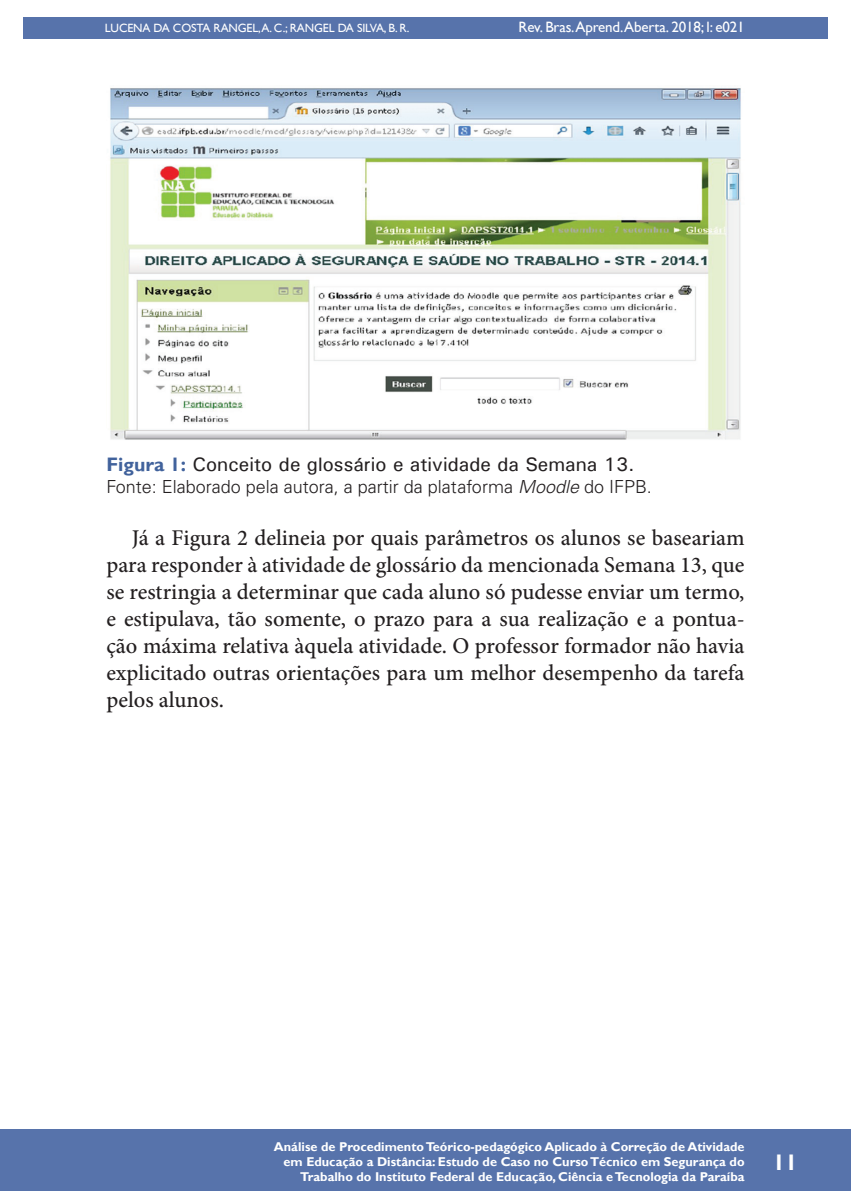
<style>
.page{position:relative;width:851px;height:1191px;background:#fff}
.page>*{position:absolute;margin:0;border:0;box-sizing:border-box;transform-origin:0 0}
.t1{font:500 22.5px/27px "Minion Pro";color:#231f20;text-align:justify}
.t2{font:700 22.5px "Gill Sans";color:#fff}
.t3{font:500 19.5px "Univers";color:#231f20}
.t4{font:300 18px "Univers";color:#231f20}
.t5{font:15px "Gill Sans";letter-spacing:-.01em;color:#fff}
.t6{font:700 12.75px/15.3px "Gill Sans";color:#fff;text-align:right}
.t7{font:12px "Gill Sans";letter-spacing:-.01em;color:#fff}
.s1{font-family:"Gill Sans";font-weight:700;color:#41629c}
.s2{font-style:italic}
</style>
<div class="page">
<div style="left:0;top:1129px;width:850px;height:62px;background:#5773ab"></div>
<div style="left:23px;top:17px;width:804px;height:21px;background:#5773ab"></div>
<img style="left:110px;top:88px;width:631px;height:352px">
<p class="t7" style="left:105px;top:21px;width:306px">LUCENA DA COSTA RANGEL,A. C.; RANGEL DA SILVA, B. R.</p>
<p class="t5" style="left:518px;top:18px;width:228px">Rev. Bras.Aprend.Aberta. 2018; l: e021</p>
<p class="t3" style="left:106px;top:452px;width:530px"><span class="s1">Figura 1:</span> Conceito de glossário e atividade da Semana 13.</p>
<p class="t4" style="left:106px;top:475px;width:546px">Fonte: Elaborado pela autora, a partir da plataforma <span class="s2">Moodle</span> do IFPB.</p>
<p class="t1" style="left:106px;top:524px;width:639px;text-indent:26px">Já a Figura 2 delineia por quais parâmetros os alunos se baseariam para responder à atividade de glossário da mencionada Semana 13, que se restringia a determinar que cada aluno só pudesse enviar um termo, e estipulava, tão somente, o prazo para a sua realização e a pontua&shy;ção máxima relativa àquela atividade. O professor formador não havia explicitado outras orientações para um melhor desempenho da tarefa pelos alunos.</p>
<p class="t6" style="left:274px;top:1138px;width:472px">Análise de Procedimento Teórico-pedagógico Aplicado à Correção de Atividade em Educação a Distância: Estudo de Caso no Curso Técnico em Segurança do<br>Trabalho do Instituto Federal de Educação, Ciência e Tecnologia da Paraíba</p>
<p class="t2" style="left:772px;top:1148px;width:26px">11</p>
</div>
